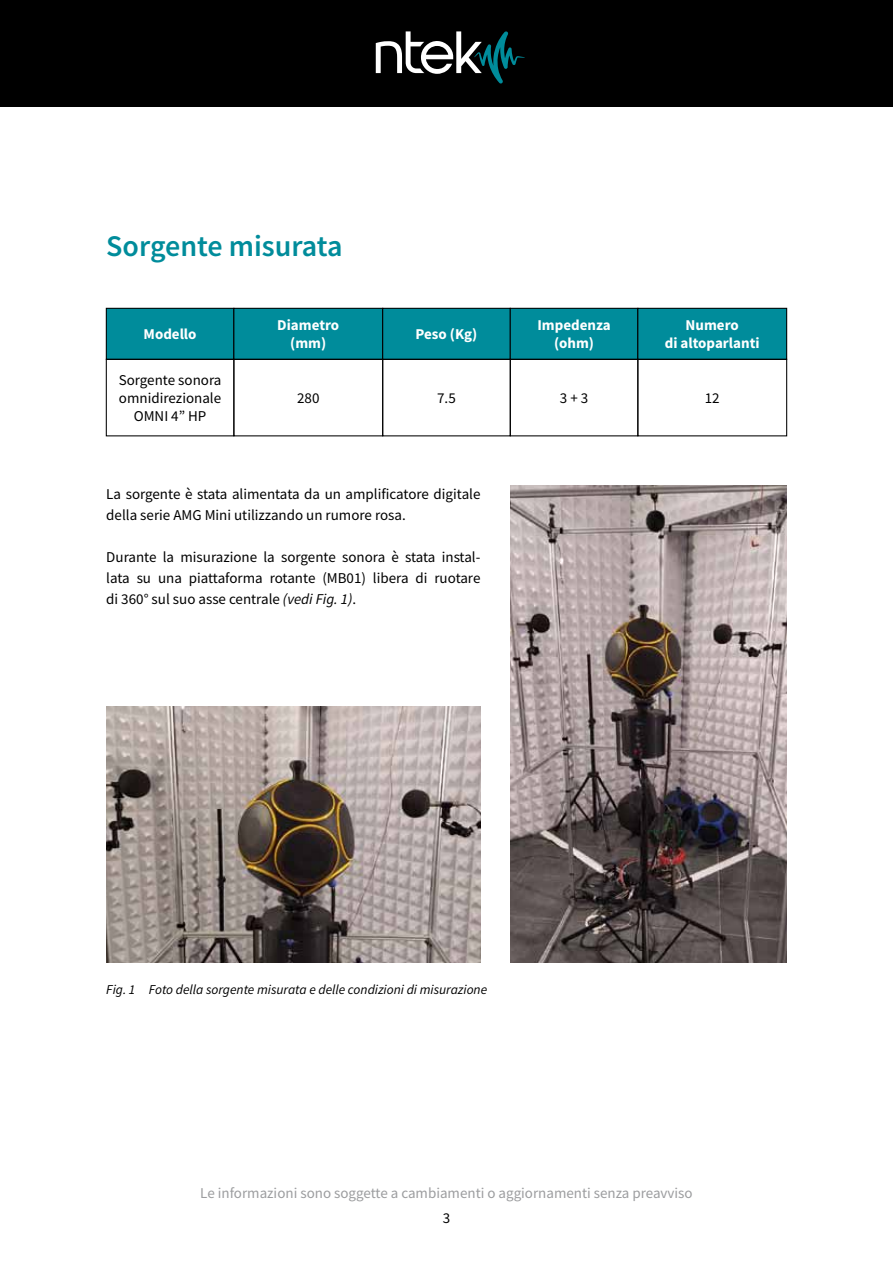
<style>
.page{position:relative;width:893px;height:1263px;background:#fff}
.page>*{position:absolute;margin:0;border:0;box-sizing:border-box;transform-origin:0 0}
.t1{font:600 30px "Source Sans Pro";color:#008c9b}
.t2{font:15px/21px "Source Sans Pro";color:#000;text-align:center}
.t3{font:15px "Source Sans Pro";color:#9c9d9f}
.t4{font:700 15px/18px "Source Sans Pro";color:#fff;text-align:center}
.t5{font:italic 13.5px "Source Sans Pro";color:#000}
.s1{font-style:italic}
</style>
<div class="page">
<div style="left:0;top:0;width:893px;height:106px;background:#000"></div>
<svg style="left:376px;top:31px;width:149px;height:52px"></svg>
<div style="left:106px;top:308px;width:128px;height:51px;background:#008c9b"></div>
<div style="left:106px;top:308px;width:128px;height:52px;border:1px solid #000"></div>
<div style="left:106px;top:359px;width:128px;height:77px;border:1px solid #000"></div>
<div style="left:234px;top:308px;width:149px;height:51px;background:#008c9b"></div>
<div style="left:233px;top:308px;width:150px;height:52px;border:1px solid #000"></div>
<div style="left:233px;top:359px;width:150px;height:77px;border:1px solid #000"></div>
<div style="left:383px;top:308px;width:127px;height:51px;background:#008c9b"></div>
<div style="left:382px;top:308px;width:129px;height:52px;border:1px solid #000"></div>
<div style="left:382px;top:359px;width:129px;height:77px;border:1px solid #000"></div>
<div style="left:510px;top:308px;width:128px;height:51px;background:#008c9b"></div>
<div style="left:510px;top:308px;width:128px;height:52px;border:1px solid #000"></div>
<div style="left:510px;top:359px;width:128px;height:77px;border:1px solid #000"></div>
<div style="left:638px;top:308px;width:149px;height:51px;background:#008c9b"></div>
<div style="left:637px;top:308px;width:150px;height:52px;border:1px solid #000"></div>
<div style="left:637px;top:359px;width:150px;height:77px;border:1px solid #000"></div>
<img style="left:106px;top:707px;width:374px;height:255px">
<img style="left:510px;top:486px;width:277px;height:476px">
<h1 class="t1" style="left:106px;top:235px;width:238px">Sorgente misurata</h1>
<p class="t4" style="left:144px;top:325px;width:55px">Modello</p>
<p class="t2" style="left:119px;top:372px;width:104px;line-height:18px">Sorgente sonora omnidirezionale<br>OMNI 4” HP</p>
<p class="t4" style="left:277px;top:316px;width:63px">Diametro (mm)</p>
<p class="t2" style="left:297px;top:389px;width:24px">280</p>
<p class="t4" style="left:415px;top:325px;width:63px">Peso (Kg)</p>
<p class="t2" style="left:437px;top:389px;width:20px">7.5</p>
<p class="t2" style="left:106px;top:484px;width:376px;text-align:left">La sorgente è stata alimentata da un amplificatore digitale della serie AMG Mini utilizzando un rumore rosa.</p>
<p class="t2" style="left:106px;top:547px;width:376px;text-align:justify">Durante la misurazione la sorgente sonora è stata instal&shy;lata su una piattaforma rotante (MB01) libera di ruotare di 360° sul suo asse centrale <span class="s1">(vedi Fig. 1)</span>.</p>
<p class="t4" style="left:537px;top:316px;width:75px">Impedenza (ohm)</p>
<p class="t2" style="left:560px;top:389px;width:30px">3 + 3</p>
<p class="t4" style="left:665px;top:316px;width:96px">Numero<br>di altoparlanti</p>
<p class="t2" style="left:705px;top:389px;width:16px">12</p>
<p class="t5" style="left:106px;top:983px;width:382px">Fig. 1 Foto della sorgente misurata e delle condizioni di misurazione</p>
<p class="t3" style="left:200px;top:1186px;width:494px">Le informazioni sono soggette a cambiamenti o aggiornamenti senza preavviso</p>
<p class="t2" style="left:443px;top:1208px;width:9px">3</p>
</div>
